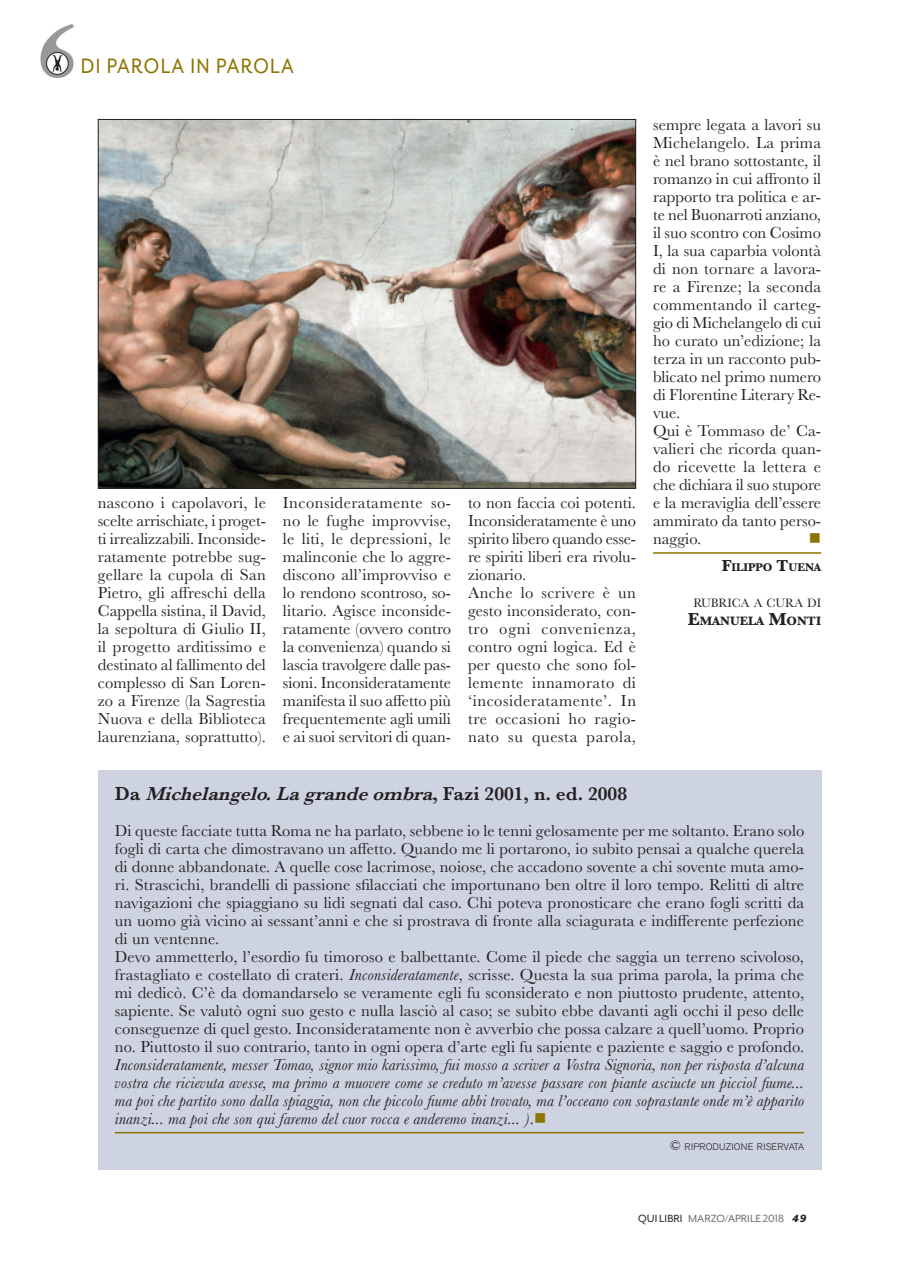
<style>
.page{position:relative;width:902px;height:1263px;background:#fff}
.page>*{position:absolute;margin:0;border:0;box-sizing:border-box;transform-origin:0 0}
.t1{font:24px "Mr Eaves San OT";letter-spacing:.06em;color:#8d7300;scale:.9 1}
.t2{font:italic 600 19.5px "Baskerville";color:#231f20}
.t3{font:16.5px/18px "Baskerville";letter-spacing:.01em;color:#231f20}
.t4{font:italic 16.5px/18px "Baskerville";letter-spacing:.01em;color:#231f20;text-align:justify}
.t5{font:16.5px "Wingdings";color:#8d7300}
.t6{font:12.6px/18px "Baskerville";letter-spacing:-.005em;color:#231f20;text-align:center}
.t7{font:12px "Mr Eaves Mod OT";letter-spacing:.005em;color:#6c6d70}
.t8{font:700 11.55px "Baskerville";color:#231f20}
.t9{font:300 9.45px "Akzidenz Grotesk BE";letter-spacing:.015em;color:#231f20}
.s1{font-size:16.5px}
.s2{font-weight:700;font-size:18px}
.s3{font-weight:700}
.s4{font-style:normal}
.s5{font-style:italic}
.s6{color:#8d7300}
.s7{font-size:13.5px}
.s8{color:#231f20}
.s9{font-weight:800;font-style:italic;color:#231f20}
</style>
<div class="page">
<hr style="left:653px;top:552px;width:168px;height:2px;background:#8d7300">
<img style="left:40px;top:24px;width:34px;height:54px">
<div style="left:98px;top:770px;width:723px;height:399px;background:#ced3e1"></div>
<hr style="left:115px;top:1132px;width:689px;height:1px;background:#8d7300">
<img style="left:100px;top:121px;width:534px;height:366px">
<h1 class="t1" style="left:81px;top:53px;width:238px">DI PAROLA IN PAROLA</h1>
<p class="t3" style="left:98px;top:494px;width:170px;text-align:justify">nascono i capolavori, le scelte arrischiate, i proget&shy;ti irrealizzabili. Inconside&shy;ratamente potrebbe sug&shy;gellare la cupola di San Pietro, gli affreschi della Cappella sistina, il David, la sepoltura di Giulio II, il progetto arditissimo e destinato al fallimento del complesso di San Loren&shy;zo a Firenze (la Sagrestia Nuova e della Biblioteca laurenziana, soprattutto).</p>
<p class="t3" style="left:283px;top:494px;width:170px;text-align:justify">Inconsideratamente so&shy;no le fughe improvvise, le liti, le depressioni, le malinconie che lo aggre&shy;discono all’improvviso e lo rendono scontroso, so&shy;litario. Agisce inconside&shy;ratamente (ovvero contro la convenienza) quando si lascia travolgere dalle pas&shy;sioni. Inconsideratamente manifesta il suo affetto più frequentemente agli umili e ai suoi servitori di quan-</p>
<p class="t3" style="left:468px;top:494px;width:169px">to non faccia coi potenti.<br>Inconsideratamente è uno spirito libero quando esse&shy;re spiriti liberi era rivolu&shy;zionario.<br>Anche lo scrivere è un gesto inconsiderato, con&shy;tro ogni convenienza, contro ogni logica. Ed è per questo che sono fol&shy;lemente innamorato di ‘incosideratamente’. In tre occasioni ho ragio&shy;nato su questa parola,</p>
<p class="t3" style="left:653px;top:116px;width:170px">sempre legata a lavori su<br>Michelangelo. La prima è nel brano sottostante, il romanzo in cui affronto il rapporto tra politica e ar&shy;te nel Buonarroti anziano, il suo scontro con Cosimo<br>I, la sua caparbia volontà di non tornare a lavora&shy;re a Firenze; la seconda commentando il carteg&shy;gio di Michelangelo di cui ho curato un’edizione; la terza in un racconto pub&shy;blicato nel primo numero di Florentine Literary Re&shy;vue.<br>Qui è Tommaso de’ Ca&shy;valieri che ricorda quan&shy;do ricevette la lettera e che dichiara il suo stupore e la meraviglia dell’essere ammirato da tanto perso&shy;naggio.</p>
<p class="t5" style="left:808px;top:529px;width:14px">■</p>
<p class="t8" style="left:721px;top:559px;width:101px"><span class="s1">F</span>ILIPPO <span class="s1">T</span>UENA</p>
<p class="t6" style="left:687px;top:594px;width:135px">RUBRICA A CURA DI<br><span class="s2">E</span><span class="s3">MANUELA</span> <span class="s2">M</span><span class="s3">ONTI</span></p>
<p class="t2" style="left:115px;top:780px;width:513px"><span class="s4">D a</span> Michelangelo.Lagrandeombra<span class="s4">, F a z i 2 0 0 1 , n . e d . 2 0 0 8</span></p>
<p class="t3" style="left:115px;top:822px;width:691px">Di queste facciate tutta Roma ne ha parlato, sebbene io le tenni gelosamente per me soltanto. Erano solo fogli di carta che dimostravano un affetto. Quando me li portarono, io subito pensai a qualche querela di donne abbandonate. A quelle cose lacrimose, noiose, che accadono sovente a chi sovente muta amo&shy;ri. Strascichi, brandelli di passione sfilacciati che importunano ben oltre il loro tempo. Relitti di altre navigazioni che spiaggiano su lidi segnati dal caso. Chi poteva pronosticare che erano fogli scritti da un uomo già vicino ai sessant’anni e che si prostrava di fronte alla sciagurata e indifferente perfezione di un ventenne.<br>Devo ammetterlo, l’esordio fu timoroso e balbettante. Come il piede che saggia un terreno scivoloso, frastagliato e costellato di crateri. <span class="s5">Inconsideratamente</span>, scrisse. Questa la sua prima parola, la prima che mi dedicò. C’è da domandarselo se veramente egli fu sconsiderato e non piuttosto prudente, attento, sapiente. Se valutò ogni suo gesto e nulla lasciò al caso; se subito ebbe davanti agli occhi il peso delle conseguenze di quel gesto. Inconsideratamente non è avverbio che possa calzare a quell’uomo. Proprio no. Piuttosto il suo contrario, tanto in ogni opera d’arte egli fu sapiente e paziente e saggio e profondo.</p>
<p class="t4" style="left:115px;top:1055px;width:690px">Inconsideratamente, messer Tomao, signor mio karissimo, fui mosso a scriver a Vostra Signoria, non per risposta d’alcuna vostra che ricievuta avesse, ma primo a muovere come se creduto m’avesse passare con piante asciucte un picciol fiume... ma poi che partito sono dalla spiaggia, non che piccolo fiume abbi trovato, ma l’occeano con soprastante onde m’è apparito inanzi... ma poi che son qui faremo del cuor rocca e anderemo inanzi... )<span class="s4">.</span><span class="s6">■</span></p>
<p class="t9" style="left:669px;top:1142px;width:136px"><span class="s7">©</span> RIPRODUZIONE RISERVATA</p>
<p class="t7" style="left:638px;top:1212px;width:170px"><span class="s8">QUI LIBRI</span> MARZO/APRILE 2018 <span class="s9">49</span></p>
</div>
